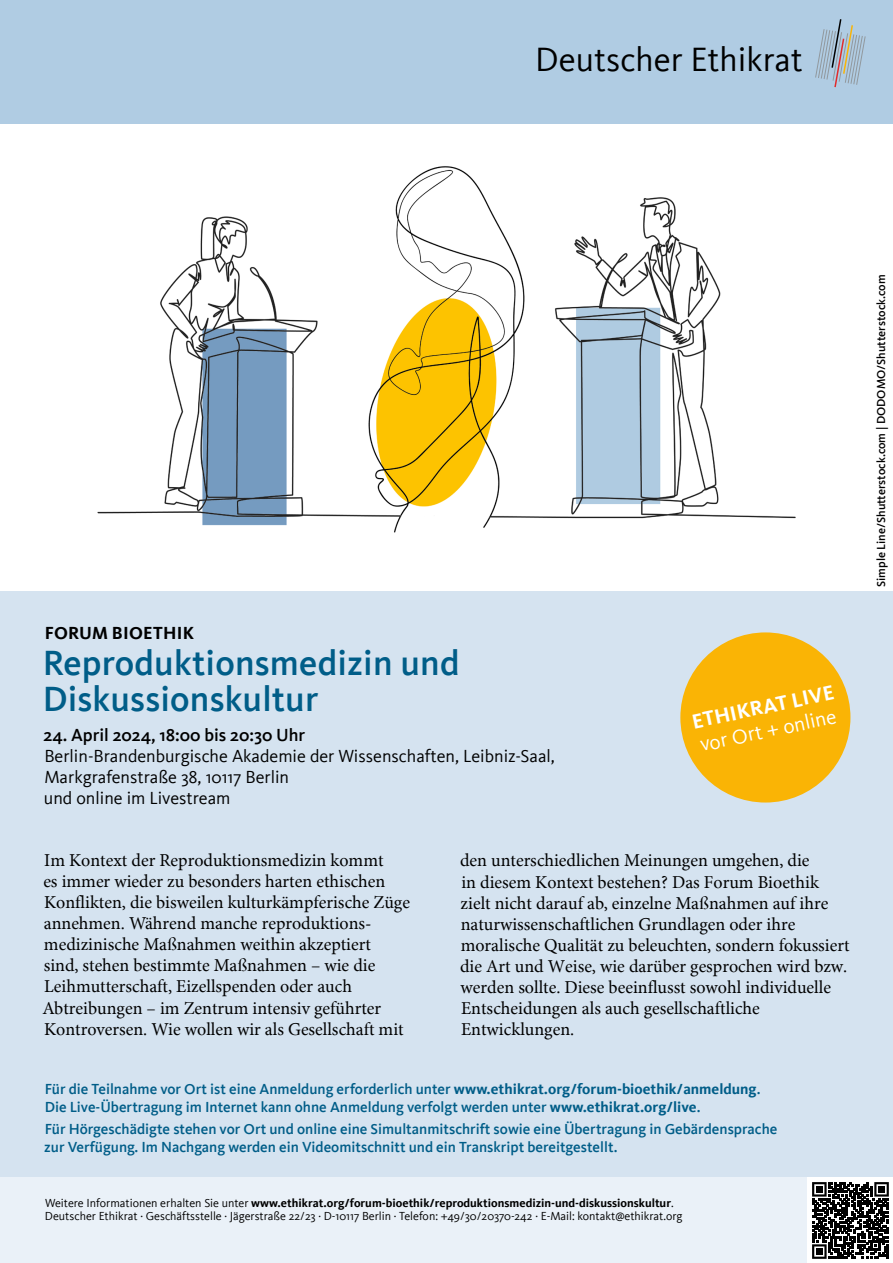
<style>
.page{position:relative;width:893px;height:1263px;background:#fff}
.page>*{position:absolute;margin:0;border:0;box-sizing:border-box;transform-origin:0 0}
.t1{font:500 36px/36px "Kievit OT";letter-spacing:.005em;color:#005d88}
.t2{font:34.65px "Kievit OT";color:#000}
.t3{font:21px "Kievit OT";color:#fff}
.t4{font:700 21px "Kievit OT";color:#fff}
.t5{font:18px/21px "Minion";color:#000}
.t6{font:18px/21px "Kievit OT";color:#000}
.t7{font:500 18px "Kievit OT";color:#000}
.t8{font:700 18px "Kievit OT";letter-spacing:.015em;color:#000}
.t9{font:500 15px/18px "Kievit OT";color:#005d88}
.t10{font:12px/13.5px "Kievit OT";color:#000}
.t11{font:500 12px "Kievit OT";color:#000}
.s1{font-weight:700}
</style>
<div class="page">
<img style="left:0;top:123px;width:893px;height:410px">
<div style="left:0;top:0;width:893px;height:123px;background:#b0cce3"></div>
<div style="left:0;top:591px;width:893px;height:587px;background:#d5e3f0"></div>
<svg style="left:815px;top:19px;width:51px;height:69px"></svg>
<div style="left:0;top:1178px;width:893px;height:85px;background:#eaf1f8"></div>
<div style="left:808px;top:1178px;width:85px;height:85px;background:#fff"></div>
<svg style="left:812px;top:1182px;width:77px;height:77px"></svg>
<div style="left:878px;top:1186px;width:7px;height:6px;background:#000"></div>
<div style="left:816px;top:1248px;width:6px;height:7px;background:#000"></div>
<div style="left:680px;top:632px;width:170px;height:170px;background:#fab405;border-radius:50%"></div>
<h2 class="t2" style="left:535px;top:40px;width:269px">Deutscher Ethikrat</h2>
<p class="t8" style="left:45px;top:623px;width:151px">FORUM BIOETHIK</p>
<h1 class="t1" style="left:43px;top:646px;width:418px">Reproduktionsmedizin und<br>Diskussionskultur</h1>
<p class="t7" style="left:44px;top:725px;width:263px">24. April 2024, 18:00 bis 20:30 Uhr</p>
<p class="t6" style="left:44px;top:746px;width:512px">Berlin-Brandenburgische Akademie der Wissenschaften, Leibniz-Saal,<br>Markgrafenstraße 38, 10117 Berlin<br>und online im Livestream</p>
<p class="t4" style="left:690px;top:710px;width:146px;rotate:-12deg">ETHIKRAT LIVE</p>
<p class="t3" style="left:698px;top:733px;width:140px;rotate:-12deg">vor Ort + online</p>
<p class="t5" style="left:42px;top:850px;width:369px">Im Kontext der Reproduktionsmedizin kommt<br>es immer wieder zu besonders harten ethischen Konflikten, die bisweilen kulturkämpferische Züge annehmen. Während manche reproduktions&shy;medizinische Maßnahmen weithin akzeptiert<br>sind, stehen bestimmte Maßnahmen – wie die Leihmutterschaft, Eizellspenden oder auch Abtreibungen – im Zentrum intensiv geführter Kontroversen. Wie wollen wir als Gesellschaft mit</p>
<p class="t5" style="left:460px;top:850px;width:391px">den unterschiedlichen Meinungen umgehen, die<br>in diesem Kontext bestehen? Das Forum Bioethik zielt nicht darauf ab, einzelne Maßnahmen auf ihre naturwissenschaftlichen Grundlagen oder ihre moralische Qualität zu beleuchten, sondern fokussiert die Art und Weise, wie darüber gesprochen wird bzw. werden sollte. Diese beeinflusst sowohl individuelle Entscheidungen als auch gesellschaftliche Entwicklungen.</p>
<p class="t9" style="left:45px;top:1080px;width:717px">Für die Teilnahme vor Ort ist eine Anmeldung erforderlich unter <span class="s1">www.ethikrat.org/forum-bioethik/anmeldung</span>.<br>Die Live-Übertragung im Internet kann ohne Anmeldung verfolgt werden unter <span class="s1">www.ethikrat.org/live</span>.</p>
<p class="t9" style="left:44px;top:1120px;width:735px">Für Hörgeschädigte stehen vor Ort und online eine Simultanmitschrift sowie eine Übertragung in Gebärdensprache zur Verfügung. Im Nachgang werden ein Videomitschnitt und ein Transkript bereitgestellt.</p>
<p class="t10" style="left:45px;top:1196px;width:639px">Weitere Informationen erhalten Sie unter <span class="s1">www.ethikrat.org/forum-bioethik/reproduktionsmedizin-und-diskussionskultur</span>.<br>Deutscher Ethikrat · Geschäftsstelle · Jägerstraße 22/23 · D-10117 Berlin · Telefon: +49/30/20370-242 · E-Mail: kontakt@ethikrat.org</p>
<p class="t11" style="left:874px;top:587px;width:314px;rotate:-90deg">Simple Line/Shutterstock.com | DODOMO/Shutterstock.com</p>
</div>
